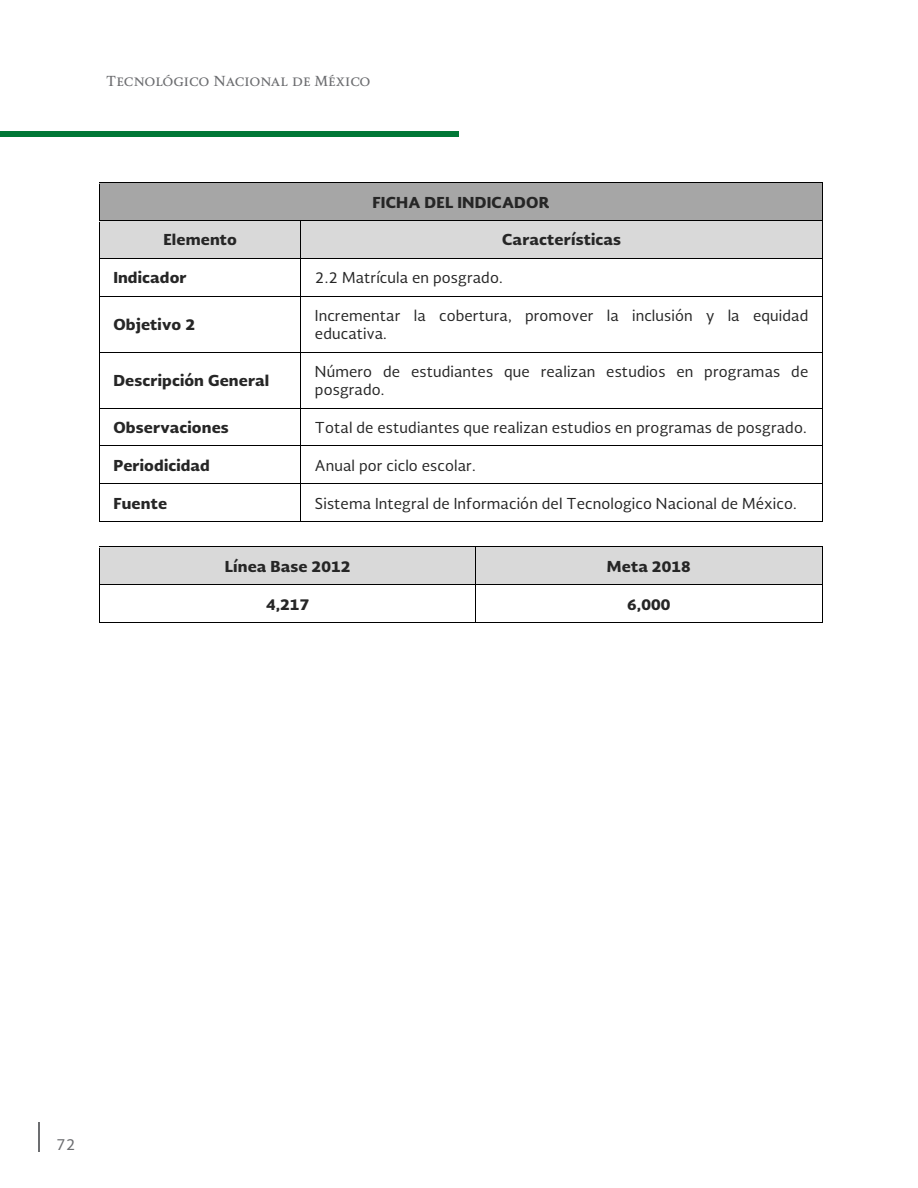
<style>
.page{position:relative;width:918px;height:1188px;background:#fff}
.page>*{position:absolute;margin:0;border:0;box-sizing:border-box;transform-origin:0 0}
.t1{font:15px "Soberana Sans";color:#6c6d70}
.t2{font:14.7px/18px "Soberana Sans";letter-spacing:.01em;color:#262626}
.t3{font:900 14.7px "Soberana Sans";letter-spacing:.01em;color:#262626}
.t4{font:700 13.5px "Soberana Titular";color:#6c6d70}
</style>
<div class="page">
<hr style="left:38px;top:1122px;width:2px;height:30px;background:#6c6d70">
<div style="left:0;top:132px;width:459px;height:5px;background:#007836"></div>
<div style="left:101px;top:184px;width:720px;height:36px;background:#a6a6a6"></div>
<hr style="left:100px;top:182px;width:722px;height:1px;background:#000">
<hr style="left:100px;top:183px;width:722px;height:1px;background:#a6a6a6">
<hr style="left:99px;top:184px;width:1px;height:36px;background:#000">
<hr style="left:822px;top:184px;width:1px;height:36px;background:#000">
<div style="left:101px;top:222px;width:199px;height:36px;background:#d9d9d9"></div>
<div style="left:302px;top:222px;width:519px;height:36px;background:#d9d9d9"></div>
<hr style="left:100px;top:220px;width:200px;height:1px;background:#000">
<hr style="left:100px;top:221px;width:200px;height:1px;background:#d9d9d9">
<hr style="left:301px;top:220px;width:521px;height:1px;background:#000">
<hr style="left:301px;top:221px;width:521px;height:1px;background:#d9d9d9">
<hr style="left:99px;top:222px;width:1px;height:36px;background:#000">
<hr style="left:300px;top:222px;width:1px;height:36px;background:#000">
<hr style="left:822px;top:222px;width:1px;height:36px;background:#000">
<hr style="left:100px;top:258px;width:200px;height:1px;background:#000">
<hr style="left:301px;top:258px;width:521px;height:1px;background:#000">
<hr style="left:99px;top:260px;width:1px;height:36px;background:#000">
<hr style="left:300px;top:260px;width:1px;height:36px;background:#000">
<hr style="left:822px;top:260px;width:1px;height:36px;background:#000">
<hr style="left:100px;top:296px;width:200px;height:1px;background:#000">
<hr style="left:301px;top:296px;width:521px;height:1px;background:#000">
<hr style="left:99px;top:298px;width:1px;height:54px;background:#000">
<hr style="left:300px;top:298px;width:1px;height:54px;background:#000">
<hr style="left:822px;top:298px;width:1px;height:54px;background:#000">
<hr style="left:100px;top:352px;width:200px;height:1px;background:#000">
<hr style="left:301px;top:352px;width:521px;height:1px;background:#000">
<hr style="left:99px;top:354px;width:1px;height:54px;background:#000">
<hr style="left:300px;top:354px;width:1px;height:54px;background:#000">
<hr style="left:822px;top:354px;width:1px;height:54px;background:#000">
<hr style="left:100px;top:408px;width:200px;height:1px;background:#000">
<hr style="left:301px;top:408px;width:521px;height:1px;background:#000">
<hr style="left:99px;top:410px;width:1px;height:36px;background:#000">
<hr style="left:300px;top:410px;width:1px;height:36px;background:#000">
<hr style="left:822px;top:410px;width:1px;height:36px;background:#000">
<hr style="left:100px;top:446px;width:200px;height:1px;background:#000">
<hr style="left:301px;top:446px;width:521px;height:1px;background:#000">
<hr style="left:99px;top:447px;width:1px;height:36px;background:#000">
<hr style="left:300px;top:447px;width:1px;height:36px;background:#000">
<hr style="left:822px;top:447px;width:1px;height:36px;background:#000">
<hr style="left:100px;top:483px;width:200px;height:1px;background:#000">
<hr style="left:301px;top:483px;width:521px;height:1px;background:#000">
<hr style="left:99px;top:485px;width:1px;height:37px;background:#000">
<hr style="left:300px;top:485px;width:1px;height:37px;background:#000">
<hr style="left:822px;top:485px;width:1px;height:37px;background:#000">
<hr style="left:100px;top:522px;width:200px;height:1px;background:#000">
<hr style="left:317px;top:522px;width:505px;height:1px;background:#000">
<div style="left:101px;top:548px;width:374px;height:36px;background:#d9d9d9"></div>
<div style="left:477px;top:548px;width:344px;height:36px;background:#d9d9d9"></div>
<hr style="left:100px;top:546px;width:201px;height:1px;background:#000">
<hr style="left:100px;top:547px;width:201px;height:1px;background:#d9d9d9">
<svg style="left:301px;top:546px;width:16px;height:2px"></svg>
<hr style="left:317px;top:546px;width:158px;height:1px;background:#000">
<hr style="left:317px;top:547px;width:158px;height:1px;background:#d9d9d9">
<hr style="left:476px;top:546px;width:346px;height:1px;background:#000">
<hr style="left:476px;top:547px;width:346px;height:1px;background:#d9d9d9">
<hr style="left:99px;top:548px;width:1px;height:36px;background:#000">
<hr style="left:475px;top:548px;width:1px;height:36px;background:#000">
<hr style="left:822px;top:548px;width:1px;height:36px;background:#000">
<hr style="left:100px;top:584px;width:375px;height:1px;background:#000">
<hr style="left:476px;top:584px;width:346px;height:1px;background:#000">
<hr style="left:99px;top:586px;width:1px;height:36px;background:#000">
<hr style="left:100px;top:622px;width:375px;height:1px;background:#000">
<hr style="left:475px;top:586px;width:1px;height:36px;background:#000">
<hr style="left:476px;top:622px;width:346px;height:1px;background:#000">
<hr style="left:822px;top:586px;width:1px;height:36px;background:#000">
<p class="t4" style="left:106px;top:72px;width:266px">Tecnológico Nacional de México</p>
<p class="t3" style="left:373px;top:192px;width:178px">FICHA DEL INDICADOR</p>
<p class="t3" style="left:163px;top:230px;width:75px">Elemento</p>
<p class="t3" style="left:502px;top:230px;width:120px">Características</p>
<p class="t3" style="left:113px;top:267px;width:75px">Indicador</p>
<p class="t2" style="left:315px;top:268px;width:189px">2.2 Matrícula en posgrado.</p>
<p class="t3" style="left:113px;top:315px;width:83px">Objetivo 2</p>
<p class="t2" style="left:315px;top:307px;width:495px">Incrementar la cobertura, promover la inclusión y la equidad educativa.</p>
<p class="t3" style="left:113px;top:370px;width:158px">Descripción General</p>
<p class="t2" style="left:315px;top:362px;width:495px">Número de estudiantes que realizan estudios en programas de posgrado.</p>
<p class="t3" style="left:113px;top:417px;width:117px">Observaciones</p>
<p class="t2" style="left:315px;top:418px;width:493px">Total de estudiantes que realizan estudios en programas de posgrado.</p>
<p class="t3" style="left:113px;top:455px;width:98px">Periodicidad</p>
<p class="t2" style="left:315px;top:456px;width:162px">Anual por ciclo escolar.</p>
<p class="t3" style="left:113px;top:493px;width:55px">Fuente</p>
<p class="t2" style="left:315px;top:494px;width:483px">Sistema Integral de Información del Tecnologico Nacional de México.</p>
<p class="t3" style="left:225px;top:556px;width:127px">Línea Base 2012</p>
<p class="t3" style="left:607px;top:556px;width:85px">Meta 2018</p>
<p class="t3" style="left:266px;top:594px;width:45px">4,217</p>
<p class="t3" style="left:627px;top:594px;width:45px">6,000</p>
<p class="t1" style="left:56px;top:1134px;width:21px">72</p>
</div>
